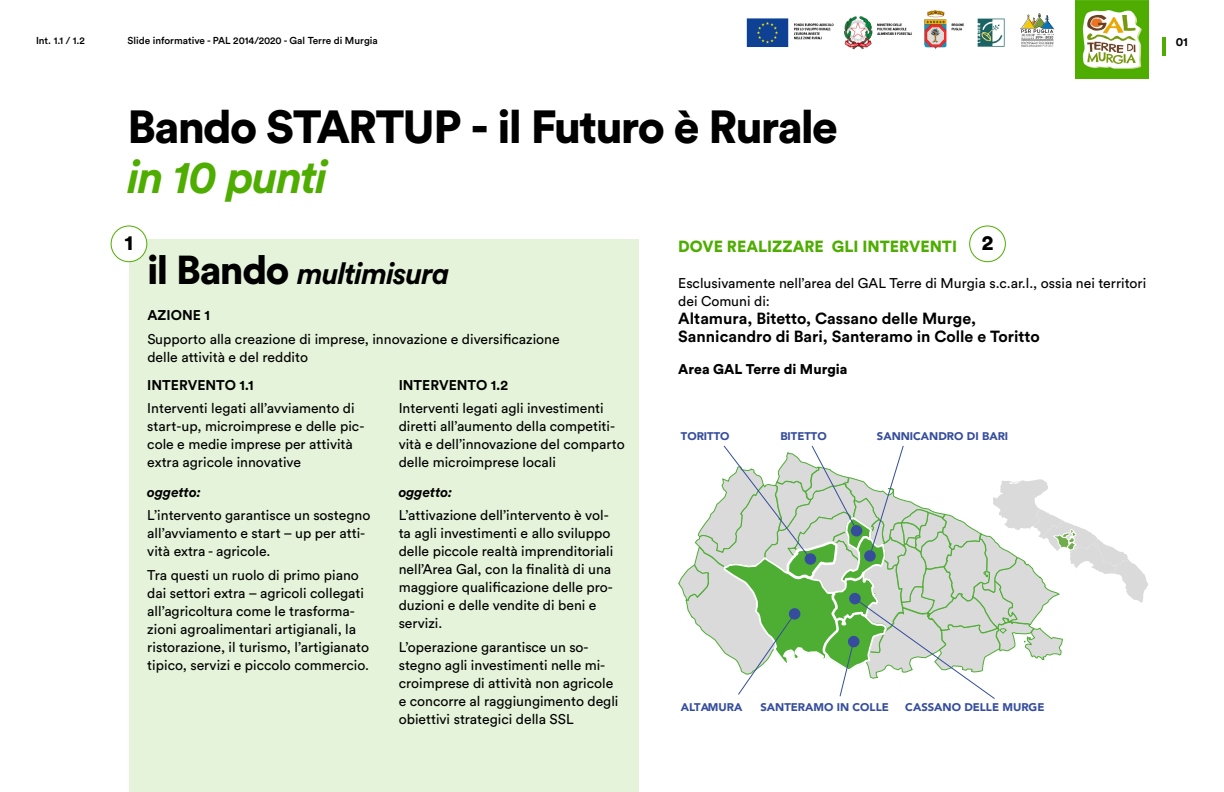
<style>
.page{position:relative;width:1224px;height:792px;background:#fff}
.page>*{position:absolute;margin:0;border:0;box-sizing:border-box;transform-origin:0 0}
.t1{font:900 46px "Circular Std";letter-spacing:-.04em;color:#000}
.t2{font:italic 700 46px "Circular Std";letter-spacing:-.05em;color:#4ead00}
.t3{font:italic 700 30px "Circular Std";letter-spacing:-.04em;color:#000}
.t4{font:900 21px "Circular Std";color:#000}
.t5{font:700 16px/18px "Circular Std";color:#000}
.t6{font:900 16px "Circular Std";color:#4ead00}
.t7{font:14px/18px "Circular Std";color:#000}
.t8{font:700 14px "Circular Std";color:#000}
.t9{font:900 14px "Circular Std";color:#000}
.t10{font:italic 700 14px "Circular Std";color:#000}
.t11{font:700 12px "Circular Std";color:#000}
.t12{font:900 11.1px "Avenir";color:#354d9c}
.t13{font:500 10px "Circular Std";color:#000}
.s1{font-weight:900;font-style:normal;font-size:40px}
</style>
<div class="page">
<div style="left:129px;top:239px;width:510px;height:553px;background:#e4f3d9"></div>
<hr style="left:1162px;top:37px;width:4px;height:19px;background:#4ead00">
<svg style="left:678px;top:445px;width:470px;height:254px"></svg>
<div style="left:969px;top:225px;width:37px;height:37px;border:1px solid #4ead00;border-radius:50%"></div>
<div style="left:111px;top:226px;width:36px;height:36px;background:#fff;border-radius:50%"></div>
<div style="left:111px;top:225px;width:36px;height:37px;border:1px solid #4ead00;border-radius:50%"></div>
<img style="left:1076px;top:0;width:72px;height:79px">
<img style="left:746px;top:10px;width:309px;height:40px">
<p class="t13" style="left:36px;top:34px;width:50px">Int. 1.1 / 1.2</p>
<p class="t13" style="left:128px;top:34px;width:252px">Slide informative - PAL 2014/2020 - Gal Terre di Murgia</p>
<p class="t11" style="left:1176px;top:34px;width:14px">01</p>
<h1 class="t1" style="left:128px;top:96px;width:712px">Bando STARTUP - il Futuro è Rurale</h1>
<h1 class="t2" style="left:128px;top:147px;width:202px">in 10 punti</h1>
<h3 class="t4" style="left:125px;top:228px;width:10px">1</h3>
<h3 class="t4" style="left:982px;top:228px;width:13px">2</h3>
<p class="t6" style="left:678px;top:236px;width:280px">DOVE REALIZZARE GLI INTERVENTI</p>
<p class="t7" style="left:678px;top:274px;width:469px">Esclusivamente nell’area del GAL Terre di Murgia s.c.ar.l., ossia nei territori dei Comuni di:</p>
<p class="t5" style="left:678px;top:309px;width:363px">Altamura, Bitetto, Cassano delle Murge,<br>Sannicandro di Bari, Santeramo in Colle e Toritto</p>
<p class="t9" style="left:678px;top:360px;width:171px">Area GAL Terre di Murgia</p>
<h2 class="t3" style="left:147px;top:254px;width:304px"><span class="s1">il Bando</span> multimisura</h2>
<p class="t8" style="left:147px;top:306px;width:64px">AZIONE 1</p>
<p class="t7" style="left:147px;top:329px;width:414px">Supporto alla creazione di imprese, innovazione e diversificazione delle attività e del reddito</p>
<p class="t8" style="left:147px;top:376px;width:108px">INTERVENTO 1.1</p>
<p class="t7" style="left:147px;top:399px;width:219px">Interventi legati all’avviamento di start-up, microimprese e delle pic&shy;cole e medie imprese per attività extra agricole innovative</p>
<p class="t10" style="left:147px;top:483px;width:55px">oggetto:</p>
<p class="t7" style="left:147px;top:506px;width:225px">L’intervento garantisce un sostegno all’avviamento e start – up per atti&shy;vità extra - agricole.</p>
<p class="t7" style="left:147px;top:566px;width:223px">Tra questi un ruolo di primo piano dai settori extra – agricoli collegati all’agricoltura come le trasforma&shy;zioni agroalimentari artigianali, la ristorazione, il turismo, l’artigianato tipico, servizi e piccolo commercio.</p>
<p class="t8" style="left:399px;top:376px;width:111px">INTERVENTO 1.2</p>
<p class="t7" style="left:399px;top:399px;width:228px">Interventi legati agli investimenti diretti all’aumento della competiti&shy;vità e dell’innovazione del comparto delle microimprese locali</p>
<p class="t10" style="left:399px;top:483px;width:55px">oggetto:</p>
<p class="t7" style="left:399px;top:506px;width:216px">L’attivazione dell’intervento è vol&shy;ta agli investimenti e allo sviluppo delle piccole realtà imprenditoriali nell’Area Gal, con la finalità di una maggiore qualificazione delle pro&shy;duzioni e delle vendite di beni e servizi.</p>
<p class="t7" style="left:399px;top:638px;width:221px">L’operazione garantisce un so&shy;stegno agli investimenti nelle mi&shy;croimprese di attività non agricole e concorre al raggiungimento degli obiettivi strategici della SSL</p>
<p class="t12" style="left:681px;top:426px;width:50px">TORITTO</p>
<p class="t12" style="left:780px;top:426px;width:48px">BITETTO</p>
<p class="t12" style="left:877px;top:426px;width:133px">SANNICANDRO DI BARI</p>
<p class="t12" style="left:681px;top:697px;width:63px">ALTAMURA</p>
<p class="t12" style="left:761px;top:697px;width:130px">SANTERAMO IN COLLE</p>
<p class="t12" style="left:905px;top:697px;width:141px">CASSANO DELLE MURGE</p>
</div>
